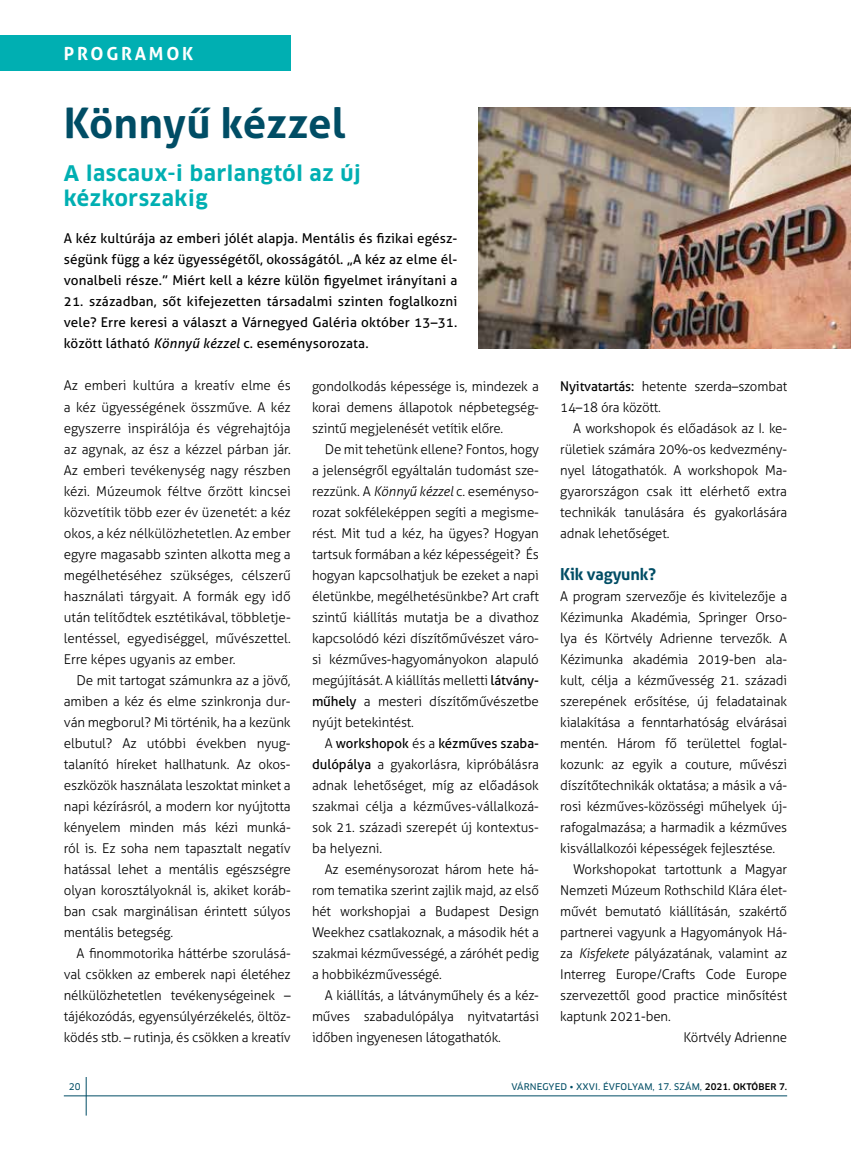
<style>
.page{position:relative;width:851px;height:1149px;background:#fff}
.page>*{position:absolute;margin:0;border:0;box-sizing:border-box;transform-origin:0 0}
.t1{font:700 42px "Aller";color:#004d65}
.t2{font:700 21px/25.2px "Clan Pro";letter-spacing:.03em;color:#00afb2}
.t3{font:700 18px "Aller";letter-spacing:.15em;color:#fff}
.t4{font:700 16.5px "Aller";letter-spacing:-.01em;color:#004d65}
.t5{font:300 13.5px/21px "Aller";letter-spacing:-.01em;color:#000;text-align:justify}
.t6{font:13.5px/21px "Aller";letter-spacing:.01em;color:#000;text-align:justify}
.t7{font:9px "Clan Pro News";letter-spacing:.01em;color:#004d65}
.s1{font-style:italic}
.s2{font-weight:400}
.s3{font-family:"Clan Pro";font-weight:500;color:#000}
</style>
<div class="page">
<hr style="left:86px;top:1076px;width:1px;height:39px;background:#004d65">
<hr style="left:64px;top:1095px;width:723px;height:1px;background:#004d65">
<div style="left:0;top:35px;width:291px;height:36px;background:#00afb2"></div>
<img style="left:478px;top:107px;width:372px;height:241px">
<h3 class="t3" style="left:64px;top:42px;width:131px">PROGRAMOK</h3>
<h1 class="t1" style="left:64px;top:97px;width:283px">Könnyű kézzel</h1>
<h2 class="t2" style="left:64px;top:161px;width:298px">A lascaux-i barlangtól az új kézkorszakig</h2>
<p class="t6" style="left:64px;top:228px;width:395px">A kéz kultúrája az emberi jólét alapja. Mentális és fizikai egész&shy;ségünk függ a kéz ügyességétől, okosságától. „A kéz az elme él&shy;vonalbeli része.” Miért kell a kézre külön figyelmet irányítani a</p>
<p class="t6" style="left:64px;top:291px;width:395px">21. században, sőt kifejezetten társadalmi szinten foglalkozni vele? Erre keresi a választ a Várnegyed Galéria október 13–31. között látható <span class="s1">Könnyű kézzel</span> c. eseménysorozata.</p>
<p class="t5" style="left:64px;top:375px;width:228px">Az emberi kultúra a kreatív elme és a kéz ügyességének összműve. A kéz egyszerre inspirálója és végrehajtója az agynak, az ész a kézzel párban jár.<br>Az emberi tevékenység nagy részben kézi. Múzeumok féltve őrzött kincsei közvetítik több ezer év üzenetét: a kéz okos, a kéz nélkülözhetetlen. Az ember egyre magasabb szinten alkotta meg a megélhetéséhez szükséges, célszerű használati tárgyait. A formák egy idő után telítődtek esztétikával, többletje&shy;lentéssel, egyediséggel, művészettel.<br>Erre képes ugyanis az ember.</p>
<p class="t5" style="left:64px;top:669px;width:228px;text-align:left;text-indent:13px">De mit tartogat számunkra az a jövő, amiben a kéz és elme szinkronja dur-- ván megborul? Mi történik, ha a kezünk elbutul? Az utóbbi években nyug-- talanító híreket hallhatunk. Az okos&shy;eszközök használata leszoktat minket a napi kézírásról, a modern kor nyújtotta kényelem minden más kézi munká&shy;ról is. Ez soha nem tapasztalt negatív hatással lehet a mentális egészségre olyan korosztályoknál is, akiket koráb&shy;ban csak marginálisan érintett súlyos mentális betegség.</p>
<p class="t5" style="left:64px;top:942px;width:228px;text-indent:13px">A finommotorika háttérbe szorulásá&shy;val csökken az emberek napi életéhez nélkülözhetetlen tevékenységeinek – tájékozódás, egyensúlyérzékelés, öltöz&shy;ködés stb. – rutinja, és csökken a kreatív</p>
<p class="t5" style="left:312px;top:375px;width:228px">gondolkodás képessége is, mindezek a korai demens állapotok népbetegség&shy;szintű megjelenését vetítik előre.</p>
<p class="t5" style="left:312px;top:438px;width:228px;text-indent:13px">De mit tehetünk ellene? Fontos, hogy a jelenségről egyáltalán tudomást sze&shy;rezzünk. A <span class="s1">Könnyű kézzel</span> c. eseményso&shy;rozat sokféleképpen segíti a megisme&shy;rést. Mit tud a kéz, ha ügyes? Hogyan tartsuk formában a kéz képességeit? És hogyan kapcsolhatjuk be ezeket a napi életünkbe, megélhetésünkbe? Art craft szintű kiállítás mutatja be a divathoz kapcsolódó kézi díszítőművészet váro&shy;si kézműves-hagyományokon alapuló megújítását. A kiállítás melletti <span class="s2">látvány&shy;műhely</span> a mesteri díszítőművészetbe nyújt betekintést.</p>
<p class="t5" style="left:312px;top:732px;width:228px;text-indent:13px">A <span class="s2">workshopok</span> és a <span class="s2">kézműves szaba&shy;dulópálya</span> a gyakorlásra, kipróbálásra adnak lehetőséget, míg az előadások szakmai célja a kézműves-vállalkozá&shy;sok 21. századi szerepét új kontextus&shy;ba helyezni.</p>
<p class="t5" style="left:312px;top:858px;width:228px;text-indent:13px">Az eseménysorozat három hete há&shy;rom tematika szerint zajlik majd, az első hét workshopjai a Budapest Design Weekhez csatlakoznak, a második hét a szakmai kézművességé, a záróhét pedig a hobbikézművességé.</p>
<p class="t5" style="left:312px;top:984px;width:228px;text-indent:13px">A kiállítás, a látványműhely és a kéz&shy;műves szabadulópálya nyitvatartási időben ingyenesen látogathatók.</p>
<p class="t5" style="left:560px;top:375px;width:228px"><span class="s2">Nyitvatartás:</span> hetente szerda–szombat<br>14–18 óra között.</p>
<p class="t5" style="left:560px;top:417px;width:228px;text-indent:13px">A workshopok és előadások az I. ke&shy;rületiek számára 20%-os kedvezmény&shy;nyel látogathatók. A workshopok Ma&shy;gyarországon csak itt elérhető extra technikák tanulására és gyakorlására adnak lehetőséget.</p>
<p class="t4" style="left:560px;top:563px;width:97px">Kik vagyunk?</p>
<p class="t5" style="left:560px;top:585px;width:228px">A program szervezője és kivitelezője a</p>
<p class="t5" style="left:560px;top:606px;width:227px">Kézimunka Akadémia, Springer Orso-</p>
<p class="t5" style="left:560px;top:627px;width:228px">lya és Körtvély Adrienne tervezők. A</p>
<p class="t5" style="left:560px;top:648px;width:228px">Kézimunka akadémia 2019-ben ala-</p>
<p class="t5" style="left:560px;top:669px;width:228px">kult, célja a kézművesség 21. századi</p>
<p class="t5" style="left:560px;top:690px;width:228px">szerepének erősítése, új feladatainak</p>
<p class="t5" style="left:560px;top:711px;width:228px">kialakítása a fenntarhatóság elvárásai</p>
<p class="t5" style="left:560px;top:732px;width:228px">mentén. Három fő területtel foglal-</p>
<p class="t5" style="left:560px;top:753px;width:228px">kozunk: az egyik a couture, művészi</p>
<p class="t5" style="left:560px;top:774px;width:228px">díszítőtechnikák oktatása; a másik a vá-</p>
<p class="t5" style="left:560px;top:795px;width:228px">rosi kézműves-közösségi műhelyek új-</p>
<p class="t5" style="left:560px;top:816px;width:228px">rafogalmazása; a harmadik a kézműves</p>
<p class="t5" style="left:560px;top:837px;width:216px">kisvállalkozói képességek fejlesztése.</p>
<p class="t5" style="left:573px;top:858px;width:216px">Workshopokat tartottunk a Magyar</p>
<p class="t5" style="left:560px;top:879px;width:227px">Nemzeti Múzeum Rothschild Klára élet-</p>
<p class="t5" style="left:560px;top:900px;width:228px">művét bemutató kiállításán, szakértő</p>
<p class="t5" style="left:560px;top:921px;width:228px">partnerei vagyunk a Hagyományok Há-</p>
<p class="t5" style="left:560px;top:942px;width:228px">za <span class="s1">Kisfekete</span> pályázatának, valamint az</p>
<p class="t5" style="left:560px;top:963px;width:228px">Interreg Europe/Crafts Code Europe</p>
<p class="t5" style="left:560px;top:984px;width:228px">szervezettől good practice minősítést</p>
<p class="t5" style="left:560px;top:1005px;width:112px">kaptunk 2021-ben.</p>
<p class="t5" style="left:683px;top:1026px;width:105px">Körtvély Adrienne</p>
<p class="t7" style="left:69px;top:1080px;width:13px">20</p>
<p class="t7" style="left:511px;top:1080px;width:277px">VÁRNEGYED • XXVI. ÉVFOLYAM, 17. SZÁM, <span class="s3">2021. OKTÓBER 7.</span></p>
</div>
